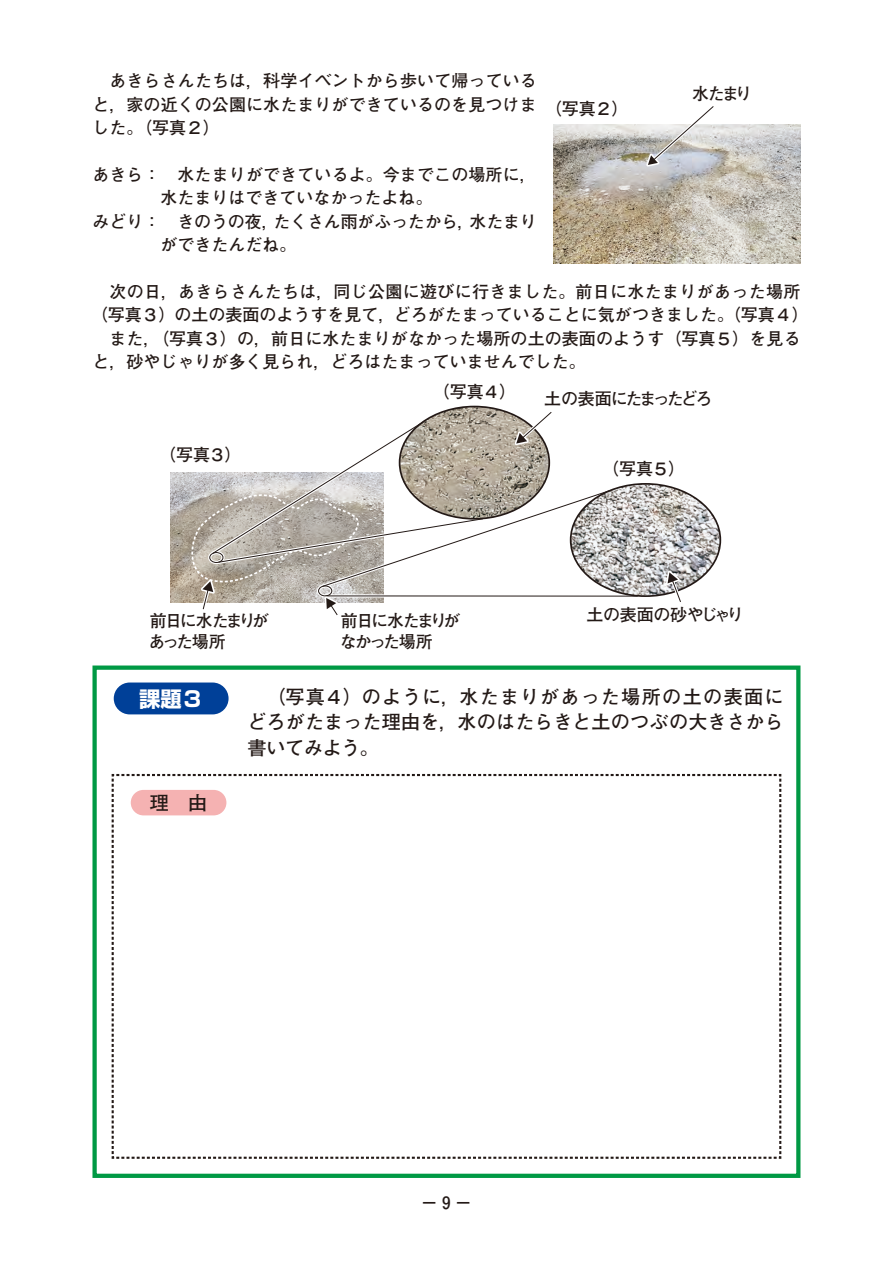
<style>
.page{position:relative;width:893px;height:1263px;background:#fff}
.page>*{position:absolute;margin:0;border:0;box-sizing:border-box;transform-origin:0 0}
.t1{font:700 21.3px "Shin Go Pr 5";color:#fff}
.t2{font:700 19.2px/25.5px "Futo Go B101 Pr 5";letter-spacing:.005em;color:#231916;text-align:justify}
.t3{font:700 16.95px/23.4px "Futo Go B101 Pr 5";letter-spacing:.005em;color:#231916;text-align:justify}
.t4{font:700 16.95px "Futo Go B101 Pr 5";letter-spacing:-.015em;color:#231916}
.t5{font:700 16.95px/21.3px "Futo Go B101 Pr 6";letter-spacing:-.13em;color:#231916}
.t6{font:700 16.95px "Futo Go B101 Pr 6";letter-spacing:-.085em;color:#231916}
.t7{font:700 16.95px/21.3px "Futo Go B101 Pr 6";letter-spacing:-.14em;color:#231916}
.t8{font:700 16.95px "Futo Go B101 Pr 6";letter-spacing:-.02em;color:#231916}
</style>
<div class="page">
<div style="left:92px;top:665px;width:708px;height:513px;border:4px solid #094"></div>
<div style="left:114px;top:682px;width:115px;height:32px;background:#004098;border-radius:16px"></div>
<svg style="left:111px;top:773px;width:671px;height:386px"></svg>
<div style="left:131px;top:790px;width:95px;height:25px;background:#f5b2b2;border-radius:13px"></div>
<img style="left:554px;top:125px;width:246px;height:139px">
<svg style="left:643px;top:106px;width:110px;height:63px"></svg>
<svg style="left:170px;top:405px;width:552px;height:210px"></svg>
<p class="t3" style="left:92px;top:68px;width:446px">　あきらさんたちは，科学イベントから歩いて帰っていると，家の近くの公園に水たまりができているのを見つけました。（写真２）</p>
<p class="t3" style="left:92px;top:162px;width:446px">あきら： 水たまりができているよ。今までこの場所に，</p>
<p class="t3" style="left:161px;top:185px;width:274px">水たまりはできていなかったよね。</p>
<p class="t4" style="left:92px;top:208px;width:446px">みどり： きのうの夜，たくさん雨がふったから，水たまり</p>
<p class="t3" style="left:161px;top:232px;width:138px">ができたんだね。</p>
<p class="t3" style="left:91px;top:278px;width:720px;text-align:left;text-indent:19px">次の日，あきらさんたちは，同じ公園に遊びに行きました。前日に水たまりがあった場所（写真３）の土の表面のようすを見て，どろがたまっていることに気がつきました。（写真４）　また，（写真３）の，前日に水たまりがなかった場所の土の表面のようす（写真５）を見ると，砂やじゃりが多く見られ，どろはたまっていませんでした。</p>
<p class="t6" style="left:692px;top:80px;width:61px">水たまり</p>
<p class="t3" style="left:545px;top:96px;width:85px">（写真２）</p>
<p class="t6" style="left:159px;top:441px;width:85px">（写真３）</p>
<p class="t7" style="left:148px;top:609px;width:122px">前日に水たまりがあった場所</p>
<p class="t6" style="left:432px;top:378px;width:85px">（写真４）</p>
<p class="t5" style="left:544px;top:388px;width:170px">土の表面にたまったどろ</p>
<p class="t6" style="left:602px;top:455px;width:85px">（写真５）</p>
<p class="t5" style="left:340px;top:609px;width:122px">前日に水たまりがなかった場所</p>
<p class="t8" style="left:587px;top:601px;width:159px">土の表面の砂やじゃり</p>
<p class="t1" style="left:139px;top:681px;width:65px">課題３</p>
<p class="t2" style="left:150px;top:789px;width:59px">理　由</p>
<p class="t2" style="left:247px;top:682px;width:538px">　（写真４）のように，水たまりがあった場所の土の表面にどろがたまった理由を，水のはたらきと土のつぶの大きさから書いてみよう。</p>
<p class="t3" style="left:442px;top:1189px;width:10px">9</p>
<p class="t3" style="left:421px;top:1189px;width:53px">−　−</p>
</div>
